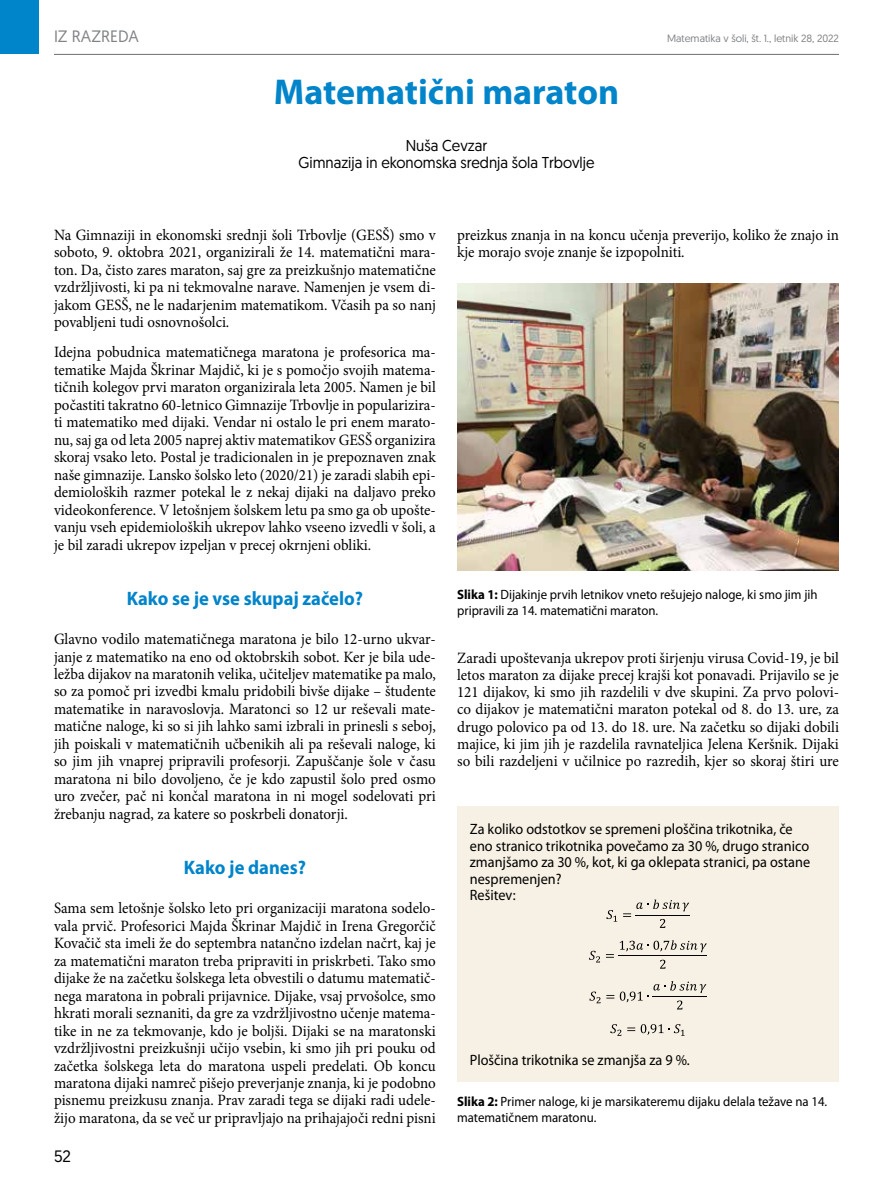
<style>
.page{position:relative;width:893px;height:1191px;background:#fff}
.page>*{position:absolute;margin:0;border:0;box-sizing:border-box;transform-origin:0 0}
.t1{font:700 36px "Myriad Pro";color:#0084ca}
.t2{font:700 19.5px "Myriad Pro";color:#0084ca;scale:.95 1}
.t3{font:16.5px "Geomanist";color:#808285}
.t4{font:16.5px "Geomanist";color:#000}
.t5{font:15.75px/17.4px "Minion Pro";color:#000;text-align:justify;scale:.95 1}
.t6{font:15.75px/17.4px "Geomanist";color:#000;text-align:center;scale:.95 1}
.t7{font:15px/16.5px "Myriad Pro";color:#000;scale:.95 1}
.t8{font:13.5px/16.2px "Myriad Pro";color:#000;scale:.95 1}
.t9{font:10.5px "Geomanist";color:#808285}
.s1{font-weight:700}
</style>
<div class="page">
<div style="left:0;top:0;width:38px;height:54px;background:#0084ca"></div>
<hr style="left:54px;top:54px;width:785px;height:1px;background:#6d6e71">
<div style="left:457px;top:806px;width:382px;height:276px;background:#f7f0e4"></div>
<img style="left:457px;top:284px;width:382px;height:286px">
<svg style="left:606px;top:910px;width:10px;height:11px"></svg>
<svg style="left:623px;top:899px;width:66px;height:29px"></svg>
<hr style="left:636px;top:914px;width:54px;height:1px;background:#000">
<svg style="left:589px;top:950px;width:11px;height:12px"></svg>
<svg style="left:606px;top:954px;width:8px;height:4px"></svg>
<svg style="left:620px;top:940px;width:87px;height:12px"></svg>
<svg style="left:660px;top:959px;width:5px;height:9px"></svg>
<hr style="left:618px;top:955px;width:89px;height:1px;background:#000">
<svg style="left:589px;top:991px;width:11px;height:12px"></svg>
<svg style="left:606px;top:995px;width:8px;height:3px"></svg>
<svg style="left:620px;top:981px;width:86px;height:28px"></svg>
<hr style="left:653px;top:996px;width:54px;height:1px;background:#000">
<svg style="left:610px;top:1024px;width:11px;height:11px"></svg>
<svg style="left:627px;top:1027px;width:8px;height:4px"></svg>
<svg style="left:641px;top:1024px;width:43px;height:11px"></svg>
<p class="t3" style="left:54px;top:26px;width:86px">IZ RAZREDA</p>
<h1 class="t1" style="left:274px;top:68px;width:347px">Matematični maraton</h1>
<p class="t6" style="left:298px;top:136px;width:313px">Nuša Cevzar<br>Gimnazija in ekonomska srednja šola Trbovlje</p>
<p class="t9" style="left:667px;top:31px;width:173px">Matematika v šoli, št. 1., letnik 28, 2022</p>
<p class="t5" style="left:54px;top:226px;width:403px">Na Gimnaziji in ekonomski srednji šoli Trbovlje (GESŠ) smo v soboto, 9. oktobra 2021, organizirali že 14. matematični mara&shy;ton. Da, čisto zares maraton, saj gre za preizkušnjo matematične vzdržljivosti, ki pa ni tekmovalne narave. Namenjen je vsem di&shy;jakom GESŠ, ne le nadarjenim matematikom. Včasih pa so nanj povabljeni tudi osnovnošolci.</p>
<p class="t5" style="left:54px;top:344px;width:403px">Idejna pobudnica matematičnega maratona je profesorica ma&shy;tematike Majda Škrinar Majdič, ki je s pomočjo svojih matema&shy;tičnih kolegov prvi maraton organizirala leta 2005. Namen je bil počastiti takratno 60-letnico Gimnazije Trbovlje in popularizira&shy;ti matematiko med dijaki. Vendar ni ostalo le pri enem marato&shy;nu, saj ga od leta 2005 naprej aktiv matematikov GESŠ organizira skoraj vsako leto. Postal je tradicionalen in je prepoznaven znak naše gimnazije. Lansko šolsko leto (2020/21) je zaradi slabih epi&shy;demioloških razmer potekal le z nekaj dijaki na daljavo preko videokonference. V letošnjem šolskem letu pa smo ga ob upošte&shy;vanju vseh epidemioloških ukrepov lahko vseeno izvedli v šoli, a je bil zaradi ukrepov izpeljan v precej okrnjeni obliki.</p>
<p class="t2" style="left:127px;top:586px;width:250px">Kako se je vse skupaj začelo?</p>
<p class="t5" style="left:54px;top:630px;width:403px">Glavno vodilo matematičnega maratona je bilo 12-urno ukvar&shy;janje z matematiko na eno od oktobrskih sobot. Ker je bila ude&shy;ležba dijakov na maratonih velika, učiteljev matematike pa malo, so za pomoč pri izvedbi kmalu pridobili bivše dijake – študente matematike in naravoslovja. Maratonci so 12 ur reševali mate&shy;matične naloge, ki so si jih lahko sami izbrali in prinesli s seboj, jih poiskali v matematičnih učbenikih ali pa reševali naloge, ki so jim jih vnaprej pripravili profesorji. Zapuščanje šole v času maratona ni bilo dovoljeno, če je kdo zapustil šolo pred osmo uro zvečer, pač ni končal maratona in ni mogel sodelovati pri žrebanju nagrad, za katere so poskrbeli donatorji.</p>
<p class="t2" style="left:184px;top:855px;width:130px">Kako je danes?</p>
<p class="t5" style="left:54px;top:899px;width:403px">Sama sem letošnje šolsko leto pri organizaciji maratona sodelo&shy;vala prvič. Profesorici Majda Škrinar Majdič in Irena Gregorčič Kovačič sta imeli že do septembra natančno izdelan načrt, kaj je za matematični maraton treba pripraviti in priskrbeti. Tako smo dijake že na začetku šolskega leta obvestili o datumu matematič&shy;nega maratona in pobrali prijavnice. Dijake, vsaj prvošolce, smo hkrati morali seznaniti, da gre za vzdržljivostno učenje matema&shy;tike in ne za tekmovanje, kdo je boljši. Dijaki se na maratonski vzdržljivostni preizkušnji učijo vsebin, ki smo jih pri pouku od začetka šolskega leta do maratona uspeli predelati. Ob koncu maratona dijaki namreč pišejo preverjanje znanja, ki je podobno pisnemu preizkusu znanja. Prav zaradi tega se dijaki radi udele&shy;žijo maratona, da se več ur pripravljajo na prihajajoči redni pisni</p>
<p class="t4" style="left:54px;top:1145px;width:19px">52</p>
<p class="t5" style="left:457px;top:226px;width:403px">preizkus znanja in na koncu učenja preverijo, koliko že znajo in kje morajo svoje znanje še izpopolniti.</p>
<p class="t8" style="left:457px;top:586px;width:381px"><span class="s1">Slika 1:</span> Dijakinje prvih letnikov vneto rešujejo naloge, ki smo jim jih pripravili za 14. matematični maraton.</p>
<p class="t5" style="left:457px;top:649px;width:404px">Zaradi upoštevanja ukrepov proti širjenju virusa Covid-19, je bil letos maraton za dijake precej krajši kot ponavadi. Prijavilo se je 121 dijakov, ki smo jih razdelili v dve skupini. Za prvo polovi&shy;co dijakov je matematični maraton potekal od 8. do 13. ure, za drugo polovico pa od 13. do 18. ure. Na začetku so dijaki dobili majice, ki jim jih je razdelila ravnateljica Jelena Keršnik. Dijaki so bili razdeljeni v učilnice po razredih, kjer so skoraj štiri ure</p>
<p class="t7" style="left:470px;top:821px;width:360px">Za koliko odstotkov se spremeni ploščina trikotnika, če eno stranico trikotnika povečamo za 30 %, drugo stranico zmanjšamo za 30 %, kot, ki ga oklepata stranici, pa ostane nespremenjen?<br>Rešitev:</p>
<p class="t7" style="left:470px;top:1052px;width:233px">Ploščina trikotnika se zmanjša za 9 %.</p>
<p class="t8" style="left:457px;top:1092px;width:391px"><span class="s1">Slika 2:</span> Primer naloge, ki je marsikateremu dijaku delala težave na 14. matematičnem maratonu.</p>
</div>
